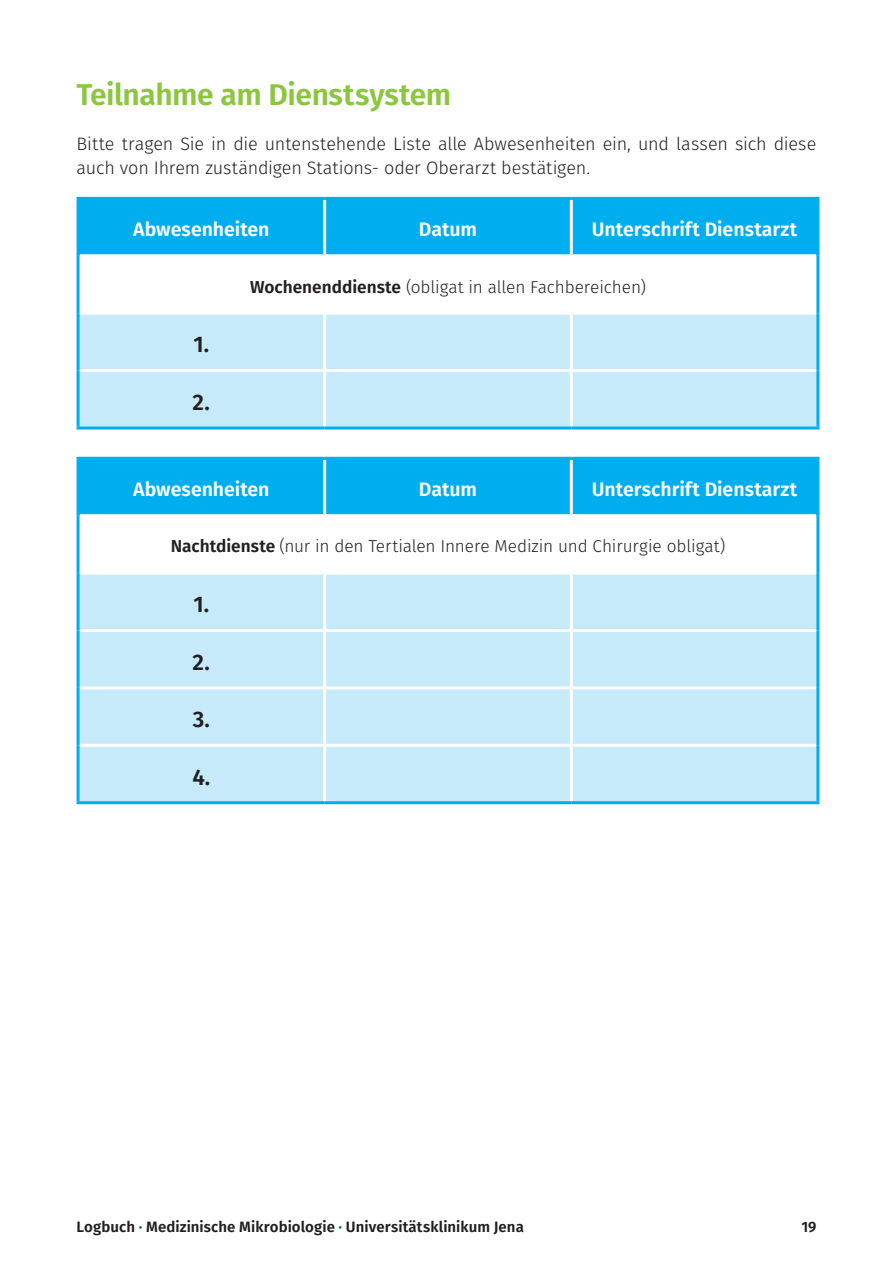
<style>
.page{position:relative;width:893px;height:1263px;background:#fff}
.page>*{position:absolute;margin:0;border:0;box-sizing:border-box;transform-origin:0 0}
.t1{font:600 30px "Fira Sans";letter-spacing:-.015em;color:#8bc63e}
.t2{font:600 22.5px "Fira Sans";color:#231f20}
.t3{font:600 19.5px "Fira Sans";color:#fff}
.t4{font:300 18px/24px "Fira Sans";letter-spacing:-.01em;color:#231f20}
.t5{font:300 17.25px "Fira Sans";letter-spacing:-.01em;color:#231f20}
.t6{font:600 15px "Fira Sans";letter-spacing:.005em;color:#231f20}
.s1{font-weight:600}
.s2{color:#0154a6}
</style>
<div class="page">
<div style="left:80px;top:200px;width:736px;height:54px;background:#00aeef"></div>
<div style="left:80px;top:315px;width:736px;height:111px;background:#c6eafa"></div>
<hr style="left:323px;top:200px;width:3px;height:54px;background:#fff">
<hr style="left:570px;top:200px;width:3px;height:54px;background:#fff">
<hr style="left:323px;top:315px;width:3px;height:54px;background:#fff">
<hr style="left:570px;top:315px;width:3px;height:54px;background:#fff">
<hr style="left:80px;top:369px;width:245px;height:3px;background:#fff">
<hr style="left:325px;top:369px;width:246px;height:3px;background:#fff">
<hr style="left:323px;top:372px;width:3px;height:54px;background:#fff">
<hr style="left:571px;top:369px;width:245px;height:3px;background:#fff">
<hr style="left:570px;top:372px;width:3px;height:54px;background:#fff">
<hr style="left:77px;top:200px;width:3px;height:56px;background:#00aeef">
<hr style="left:77px;top:197px;width:248px;height:3px;background:#00aeef">
<hr style="left:325px;top:197px;width:246px;height:3px;background:#00aeef">
<hr style="left:571px;top:197px;width:248px;height:3px;background:#00aeef">
<hr style="left:816px;top:200px;width:3px;height:56px;background:#00aeef">
<hr style="left:77px;top:256px;width:3px;height:57px;background:#00aeef">
<hr style="left:77px;top:313px;width:3px;height:58px;background:#00aeef">
<hr style="left:816px;top:256px;width:3px;height:57px;background:#00aeef">
<hr style="left:816px;top:313px;width:3px;height:58px;background:#00aeef">
<hr style="left:77px;top:371px;width:3px;height:55px;background:#00aeef">
<hr style="left:77px;top:426px;width:248px;height:3px;background:#00aeef">
<hr style="left:325px;top:426px;width:246px;height:3px;background:#00aeef">
<hr style="left:816px;top:371px;width:3px;height:55px;background:#00aeef">
<hr style="left:571px;top:426px;width:248px;height:3px;background:#00aeef">
<div style="left:80px;top:460px;width:736px;height:54px;background:#00aeef"></div>
<div style="left:80px;top:575px;width:736px;height:226px;background:#c6eafa"></div>
<hr style="left:323px;top:460px;width:3px;height:54px;background:#fff">
<hr style="left:570px;top:460px;width:3px;height:54px;background:#fff">
<hr style="left:323px;top:575px;width:3px;height:54px;background:#fff">
<hr style="left:570px;top:575px;width:3px;height:54px;background:#fff">
<hr style="left:80px;top:629px;width:245px;height:3px;background:#fff">
<hr style="left:325px;top:629px;width:246px;height:3px;background:#fff">
<hr style="left:323px;top:632px;width:3px;height:54px;background:#fff">
<hr style="left:571px;top:629px;width:245px;height:3px;background:#fff">
<hr style="left:570px;top:632px;width:3px;height:54px;background:#fff">
<hr style="left:80px;top:686px;width:245px;height:3px;background:#fff">
<hr style="left:325px;top:686px;width:246px;height:3px;background:#fff">
<hr style="left:323px;top:689px;width:3px;height:55px;background:#fff">
<hr style="left:571px;top:686px;width:245px;height:3px;background:#fff">
<hr style="left:570px;top:689px;width:3px;height:55px;background:#fff">
<hr style="left:80px;top:744px;width:245px;height:3px;background:#fff">
<hr style="left:325px;top:744px;width:246px;height:3px;background:#fff">
<hr style="left:323px;top:747px;width:3px;height:54px;background:#fff">
<hr style="left:571px;top:744px;width:245px;height:3px;background:#fff">
<hr style="left:570px;top:747px;width:3px;height:54px;background:#fff">
<hr style="left:77px;top:460px;width:3px;height:56px;background:#00aeef">
<hr style="left:77px;top:457px;width:248px;height:3px;background:#00aeef">
<hr style="left:325px;top:457px;width:246px;height:3px;background:#00aeef">
<hr style="left:571px;top:457px;width:248px;height:3px;background:#00aeef">
<hr style="left:816px;top:460px;width:3px;height:56px;background:#00aeef">
<hr style="left:77px;top:516px;width:3px;height:57px;background:#00aeef">
<hr style="left:77px;top:573px;width:3px;height:57px;background:#00aeef">
<hr style="left:77px;top:630px;width:3px;height:58px;background:#00aeef">
<hr style="left:77px;top:688px;width:3px;height:57px;background:#00aeef">
<hr style="left:816px;top:516px;width:3px;height:57px;background:#00aeef">
<hr style="left:816px;top:573px;width:3px;height:57px;background:#00aeef">
<hr style="left:816px;top:630px;width:3px;height:58px;background:#00aeef">
<hr style="left:816px;top:688px;width:3px;height:57px;background:#00aeef">
<hr style="left:77px;top:745px;width:3px;height:56px;background:#00aeef">
<hr style="left:77px;top:801px;width:248px;height:3px;background:#00aeef">
<hr style="left:325px;top:801px;width:246px;height:3px;background:#00aeef">
<hr style="left:816px;top:745px;width:3px;height:56px;background:#00aeef">
<hr style="left:571px;top:801px;width:248px;height:3px;background:#00aeef">
<h1 class="t1" style="left:77px;top:69px;width:376px">Teilnahme am Dienstsystem</h1>
<p class="t4" style="left:77px;top:131px;width:741px">Bitte tragen Sie in die untenstehende Liste alle Abwesenheiten ein, und lassen sich diese auch von Ihrem zuständigen Stations- oder Oberarzt bestätigen.</p>
<p class="t3" style="left:133px;top:213px;width:138px">Abwesenheiten</p>
<p class="t3" style="left:419px;top:213px;width:60px">Datum</p>
<p class="t3" style="left:592px;top:213px;width:207px">Unterschrift Dienstarzt</p>
<p class="t2" style="left:194px;top:326px;width:17px">1.</p>
<p class="t2" style="left:193px;top:383px;width:19px">2.</p>
<p class="t5" style="left:250px;top:274px;width:397px"><span class="s1">Wochenenddienste</span> (obligat in allen Fachbereichen)</p>
<p class="t3" style="left:133px;top:473px;width:138px">Abwesenheiten</p>
<p class="t3" style="left:419px;top:473px;width:60px">Datum</p>
<p class="t3" style="left:592px;top:473px;width:207px">Unterschrift Dienstarzt</p>
<p class="t5" style="left:171px;top:534px;width:556px"><span class="s1">Nachtdienste</span> (nur in den Tertialen Innere Medizin und Chirurgie obligat)</p>
<p class="t2" style="left:194px;top:586px;width:17px">1.</p>
<p class="t2" style="left:193px;top:643px;width:19px">2.</p>
<p class="t2" style="left:193px;top:701px;width:19px">3.</p>
<p class="t2" style="left:192px;top:758px;width:19px">4.</p>
<p class="t6" style="left:77px;top:1214px;width:449px">Logbuch <span class="s2">·</span> Medizinische Mikrobiologie <span class="s2">·</span> Universitätsklinikum Jena</p>
<p class="t6" style="left:801px;top:1214px;width:17px">19</p>
</div>
